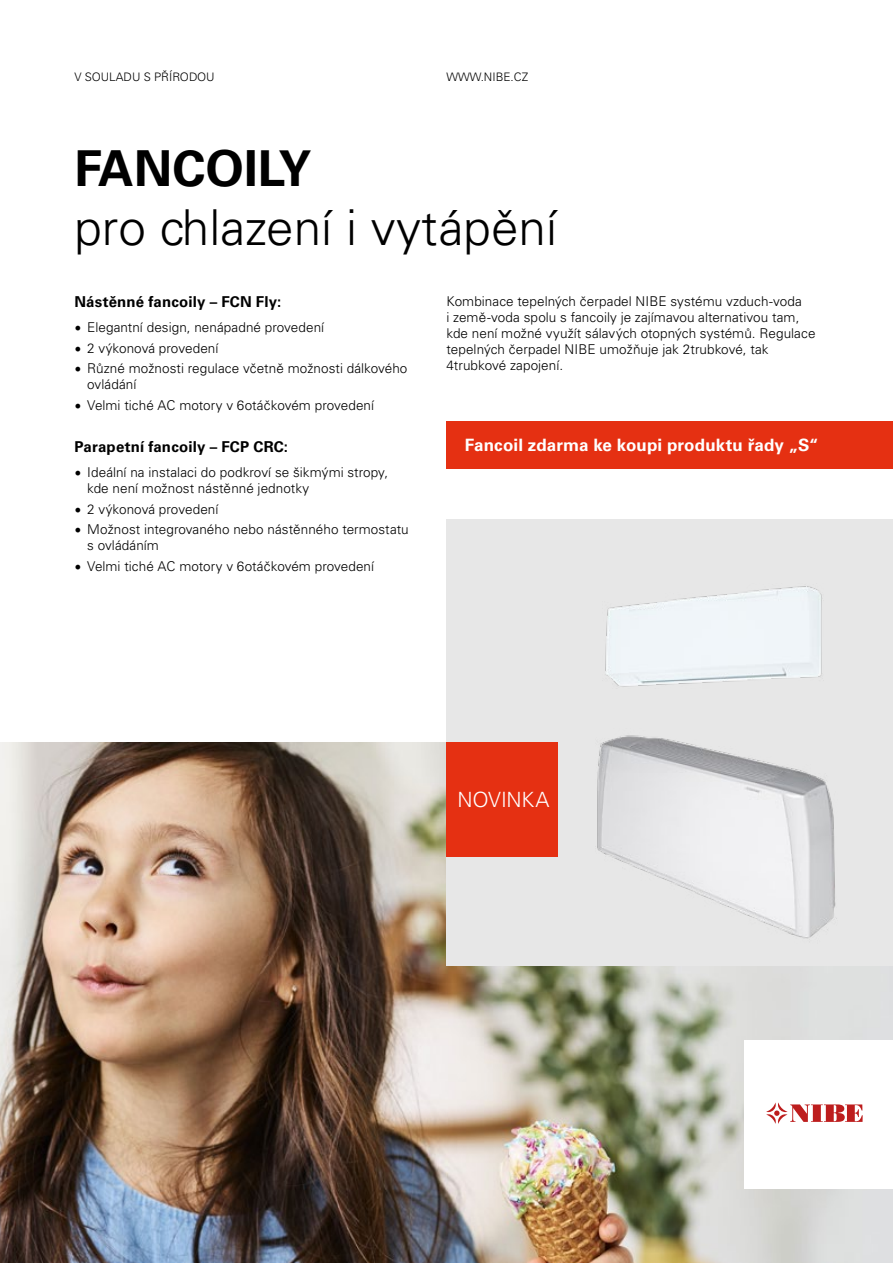
<style>
.page{position:relative;width:893px;height:1263px;background:#fff}
.page>*{position:absolute;margin:0;border:0;box-sizing:border-box;transform-origin:0 0}
.t1{font:300 49.5px/59.4px "Univers CE";color:#000}
.t2{font:300 21px "Univers CE";letter-spacing:-.01em;color:#fff}
.t3{font:700 16.95px "Univers CE";letter-spacing:.005em;color:#fff}
.t4{font:700 15px "Univers CE";letter-spacing:.01em;color:#000}
.t5{font:300 13.5px/16.2px "Univers CE";letter-spacing:.005em;color:#000}
.t6{font:300 11.7px "Univers CE";color:#000}
.s1{font-weight:700}
.s2{font-family:"Minion Pro";font-weight:400;font-size:18px}
</style>
<div class="page">
<img style="left:0;top:742px;width:893px;height:521px">
<div style="left:446px;top:519px;width:447px;height:446px;background:#e7e7e7"></div>
<div style="left:744px;top:1040px;width:149px;height:148px;background:#fff"></div>
<svg style="left:766px;top:1102px;width:97px;height:22px"></svg>
<div style="left:446px;top:742px;width:112px;height:115px;background:#e53012"></div>
<img style="left:605px;top:586px;width:217px;height:101px">
<img style="left:597px;top:735px;width:240px;height:204px">
<div style="left:446px;top:421px;width:447px;height:47px;background:#e53012"></div>
<p class="t6" style="left:74px;top:70px;width:142px">V SOULADU S PŘÍRODOU</p>
<p class="t6" style="left:446px;top:70px;width:83px">WWW.NIBE.CZ</p>
<p class="t1" style="left:74px;top:139px;width:484px"><span class="s1">FANCOILY<br></span>pro chlazení i vytápění</p>
<p class="t4" style="left:74px;top:293px;width:208px">Nástěnné fancoily – FCN Fly:</p>
<p class="t5" style="left:74px;top:319px;width:251px"><span class="s2">•</span> Elegantní design, nenápadné provedení</p>
<p class="t5" style="left:74px;top:340px;width:145px"><span class="s2">•</span> 2 výkonová provedení</p>
<p class="t5" style="left:87px;top:360px;width:322px;text-indent:-13px"><span class="s2">•</span> Různé možnosti regulace včetně možnosti dálkového ovládání</p>
<p class="t5" style="left:74px;top:397px;width:301px"><span class="s2">•</span> Velmi tiché AC motory v 6otáčkovém provedení</p>
<p class="t4" style="left:74px;top:438px;width:215px">Parapetní fancoily – FCP CRC:</p>
<p class="t5" style="left:87px;top:464px;width:302px;text-indent:-13px"><span class="s2">•</span> Ideální na instalaci do podkroví se šikmými stropy, kde není možnost nástěnné jednotky</p>
<p class="t5" style="left:74px;top:501px;width:145px"><span class="s2">•</span> 2 výkonová provedení</p>
<p class="t5" style="left:87px;top:521px;width:323px;text-indent:-13px"><span class="s2">•</span> Možnost integrovaného nebo nástěnného termostatu s ovládáním</p>
<p class="t5" style="left:74px;top:558px;width:301px"><span class="s2">•</span> Velmi tiché AC motory v 6otáčkovém provedení</p>
<p class="t5" style="left:446px;top:293px;width:370px">Kombinace tepelných čerpadel NIBE systému vzduch-voda<br>i země-voda spolu s fancoily je zajímavou alternativou tam, kde není možné využít sálavých otopných systémů. Regulace tepelných čerpadel NIBE umožňuje jak 2trubkové, tak 4trubkové zapojení.</p>
<p class="t3" style="left:465px;top:435px;width:355px">Fancoil zdarma ke koupi produktu řady „S“</p>
<p class="t2" style="left:457px;top:787px;width:93px">NOVINKA</p>
</div>
